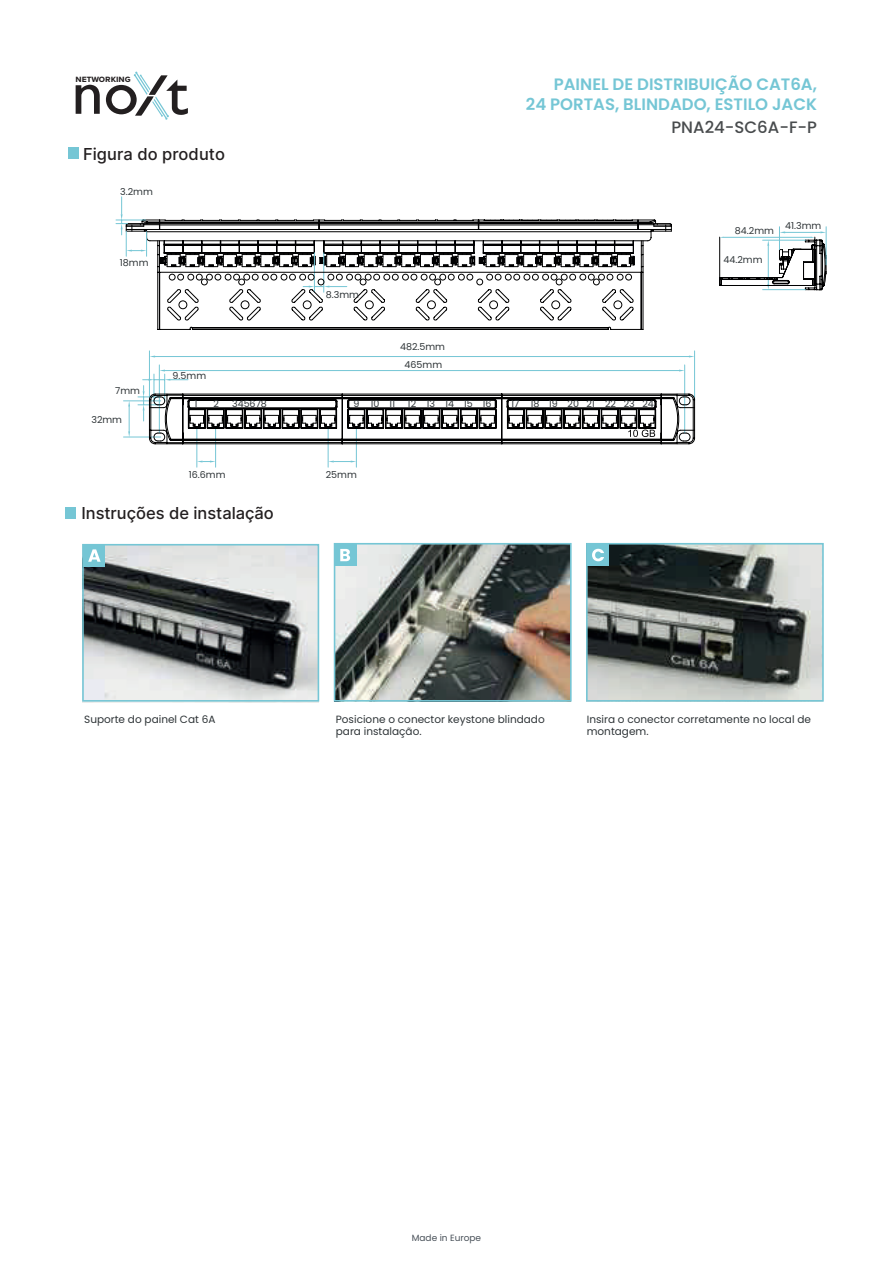
<style>
.page{position:relative;width:893px;height:1263px;background:#fff}
.page>*{position:absolute;margin:0;border:0;box-sizing:border-box;transform-origin:0 0}
.t1{font:600 16.5px/19.8px "Poppins";color:#75c6d5;text-align:right}
.t2{font:16.5px "Inter";color:#231f20}
.t3{font:500 16.5px "Poppins";color:#484b4d}
.t4{font:10.5px/12.6px "Poppins";color:#2e3437}
.t5{font:700 9.6px "Proxima Nova";color:#231f20}
.t6{font:9.45px "Poppins";color:#2e3437}
.t7{font:9px "Poppins";color:#495159}
</style>
<div class="page">
<svg style="left:76px;top:85px;width:24px;height:29px"></svg>
<svg style="left:106px;top:72px;width:82px;height:48px"></svg>
<div style="left:68px;top:147px;width:10px;height:12px;background:#75c6d5"></div>
<div style="left:65px;top:508px;width:11px;height:11px;background:#75c6d5"></div>
<svg style="left:116px;top:197px;width:556px;height:133px"></svg>
<svg style="left:719px;top:227px;width:108px;height:63px"></svg>
<hr style="left:123px;top:401px;width:38px;height:1px;background:#75c6d5">
<hr style="left:123px;top:437px;width:38px;height:1px;background:#75c6d5">
<svg style="left:128px;top:401px;width:2px;height:36px"></svg>
<hr style="left:159px;top:365px;width:1px;height:68px;background:#75c6d5">
<hr style="left:684px;top:365px;width:1px;height:68px;background:#75c6d5">
<hr style="left:149px;top:351px;width:1px;height:49px;background:#75c6d5">
<hr style="left:694px;top:351px;width:1px;height:49px;background:#75c6d5">
<hr style="left:155px;top:356px;width:534px;height:1px;background:#75c6d5">
<hr style="left:197px;top:428px;width:1px;height:39px;background:#75c6d5">
<hr style="left:215px;top:428px;width:1px;height:39px;background:#75c6d5">
<svg style="left:197px;top:461px;width:19px;height:1px"></svg>
<hr style="left:328px;top:428px;width:1px;height:39px;background:#75c6d5">
<hr style="left:356px;top:428px;width:1px;height:39px;background:#75c6d5">
<svg style="left:328px;top:461px;width:28px;height:1px"></svg>
<svg style="left:138px;top:370px;width:557px;height:74px"></svg>
<img style="left:337px;top:546px;width:232px;height:153px">
<div style="left:334px;top:543px;width:238px;height:159px;border:2px solid #75c6d5"></div>
<img style="left:589px;top:546px;width:232px;height:153px">
<div style="left:586px;top:543px;width:238px;height:159px;border:2px solid #75c6d5"></div>
<img style="left:83px;top:547px;width:235px;height:156px">
<div style="left:82px;top:544px;width:237px;height:158px;border:2px solid #75c6d5"></div>
<div style="left:83px;top:545px;width:22px;height:22px;background:#75c6d5"></div>
<svg style="left:88px;top:549px;width:13px;height:13px"></svg>
<div style="left:335px;top:544px;width:21px;height:22px;background:#75c6d5"></div>
<svg style="left:340px;top:549px;width:10px;height:12px"></svg>
<div style="left:587px;top:544px;width:22px;height:22px;background:#75c6d5"></div>
<svg style="left:592px;top:549px;width:12px;height:12px"></svg>
<p class="t5" style="left:76px;top:72px;width:57px">NETWORKING</p>
<h1 class="t2" style="left:83px;top:142px;width:143px">Figura do produto</h1>
<p class="t6" style="left:120px;top:186px;width:34px">3.2mm</p>
<p class="t6" style="left:120px;top:257px;width:30px">18mm</p>
<p class="t6" style="left:115px;top:386px;width:26px">7mm</p>
<p class="t6" style="left:173px;top:370px;width:35px">9.5mm</p>
<p class="t6" style="left:326px;top:289px;width:35px">8.3mm</p>
<p class="t6" style="left:400px;top:342px;width:47px">482.5mm</p>
<p class="t6" style="left:405px;top:359px;width:39px">465mm</p>
<h1 class="t1" style="left:526px;top:75px;width:293px">PAINEL DE DISTRIBUIÇÃO CAT6A,<br>24 PORTAS, BLINDADO, ESTILO JACK</h1>
<h1 class="t3" style="left:671px;top:118px;width:147px">PNA24-SC6A-F-P</h1>
<p class="t6" style="left:735px;top:225px;width:41px">84.2mm</p>
<p class="t6" style="left:723px;top:254px;width:41px">44.2mm</p>
<p class="t6" style="left:785px;top:221px;width:38px">41.3mm</p>
<p class="t6" style="left:91px;top:414px;width:32px">32mm</p>
<p class="t6" style="left:195px;top:398px;width:5px">1</p>
<p class="t6" style="left:213px;top:398px;width:7px">2</p>
<p class="t6" style="left:232px;top:398px;width:36px">345678</p>
<p class="t6" style="left:354px;top:398px;width:43px">9 10 11</p>
<p class="t6" style="left:408px;top:398px;width:85px">12 13 14 15 16</p>
<p class="t6" style="left:511px;top:398px;width:144px">17 18 19 20 21 22 23 24</p>
<p class="t6" style="left:189px;top:469px;width:38px">16.6mm</p>
<p class="t6" style="left:326px;top:469px;width:33px">25mm</p>
<h1 class="t2" style="left:81px;top:501px;width:194px">Instruções de instalação</h1>
<p class="t4" style="left:84px;top:713px;width:133px">Suporte do painel Cat 6A</p>
<p class="t4" style="left:336px;top:713px;width:210px">Posicione o conector keystone blindado para instalação.</p>
<p class="t4" style="left:587px;top:713px;width:226px">Insira o conector corretamente no local de montagem.</p>
<p class="t7" style="left:412px;top:1232px;width:71px">Made in Europe</p>
</div>
